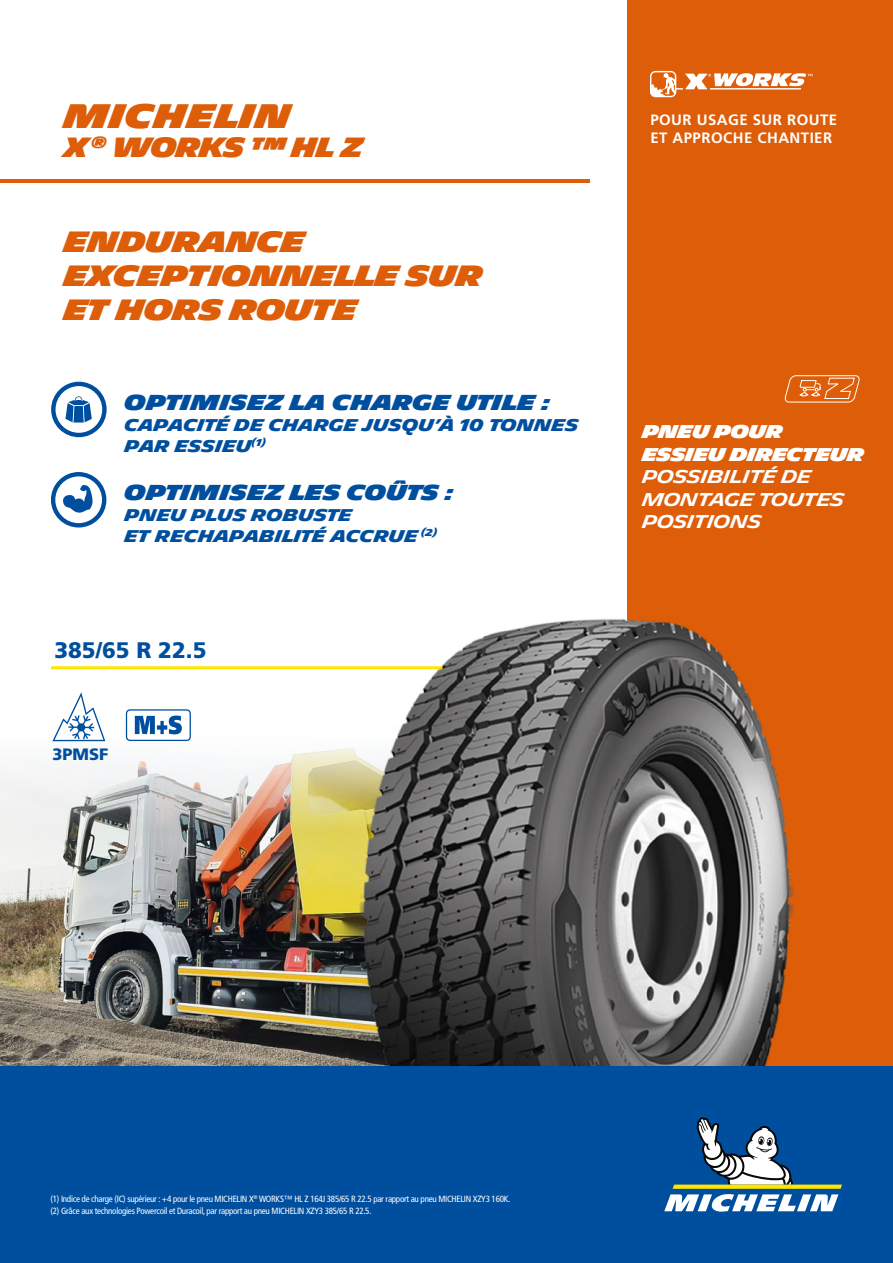
<style>
.page{position:relative;width:893px;height:1263px;background:#fff}
.page>*{position:absolute;margin:0;border:0;box-sizing:border-box;transform-origin:0 0}
.t1{font:900 33px "Michelin";color:#de5d09}
.t2{font:900 28.5px/34.2px "Michelin";letter-spacing:-.025em;color:#de5d09}
.t3{font:900 27px "Michelin";letter-spacing:-.05em;color:#de5d09;scale:.95 1}
.t4{font:900 22.5px "Frutiger LT Std";color:#004f9f}
.t5{font:900 21px "Michelin";letter-spacing:-.005em;color:#004f9f}
.t6{font:600 18px/22.5px "Michelin";letter-spacing:-.03em;color:#fff}
.t7{font:900 18px/22.5px "Michelin";letter-spacing:-.03em;color:#fff}
.t8{font:700 16.5px/21px "Michelin";letter-spacing:-.01em;color:#004f9f}
.t9{font:900 16.5px "Frutiger LT Std";color:#004f9f}
.t10{font:700 15px/18px "Frutiger LT Std";letter-spacing:.03em;color:#fff}
.t11{font:condensed 9px/12.6px "Frutiger LT Std";letter-spacing:-.03em;color:#fff}
</style>
<div class="page">
<img style="left:0;top:725px;width:317px;height:341px">
<hr style="left:51px;top:666px;width:467px;height:3px;background:#ffe600">
<svg style="left:52px;top:692px;width:53px;height:49px"></svg>
<svg style="left:126px;top:709px;width:65px;height:32px"></svg>
<div style="left:627px;top:0;width:266px;height:1263px;background:#de5d09"></div>
<img style="left:317px;top:619px;width:477px;height:447px">
<svg style="left:51px;top:382px;width:56px;height:55px"></svg>
<svg style="left:650px;top:71px;width:162px;height:26px"></svg>
<svg style="left:785px;top:375px;width:75px;height:28px"></svg>
<div style="left:0;top:1066px;width:893px;height:197px;background:#004f9f"></div>
<svg style="left:51px;top:472px;width:55px;height:55px"></svg>
<hr style="left:0;top:179px;width:590px;height:4px;background:#de5d09">
<svg style="left:664px;top:1117px;width:178px;height:95px"></svg>
<h1 class="t1" style="left:64px;top:97px;width:229px">MICHELIN</h1>
<h3 class="t3" style="left:64px;top:131px;width:317px">X <sup>®</sup> WORKS ™ HL Z</h3>
<h2 class="t2" style="left:64px;top:225px;width:421px">ENDURANCE<br>EXCEPTIONNELLE SUR<br>ET HORS ROUTE</h2>
<h3 class="t5" style="left:125px;top:390px;width:428px">OPTIMISEZ LA CHARGE UTILE :</h3>
<h3 class="t8" style="left:125px;top:414px;width:455px">CAPACITÉ DE CHARGE JUSQU’À 10 TONNES<br>PAR ESSIEU<sup>(1)</sup></h3>
<h3 class="t5" style="left:125px;top:480px;width:331px">OPTIMISEZ LES COÛTS :</h3>
<h3 class="t8" style="left:125px;top:505px;width:314px">PNEU PLUS ROBUSTE<br>ET RECHAPABILITÉ ACCRUE <sup>(2)</sup></h3>
<h3 class="t4" style="left:54px;top:636px;width:154px">385/65 R 22.5</h3>
<h3 class="t9" style="left:52px;top:744px;width:57px">3PMSF</h3>
<h3 class="t10" style="left:650px;top:111px;width:188px">POUR USAGE SUR ROUTE<br>ET APPROCHE CHANTIER</h3>
<h3 class="t7" style="left:642px;top:421px;width:224px">PNEU POUR<br>ESSIEU DIRECTEUR</h3>
<h3 class="t6" style="left:642px;top:466px;width:204px">POSSIBILITÉ DE<br>MONTAGE TOUTES<br>POSITIONS</h3>
<p class="t11" style="left:51px;top:1192px;width:461px">(1) Indice de charge (IC) supérieur : +4 pour le pneu MICHELIN X<sup>®</sup> WORKS™ HL Z 164J 385/65 R 22.5 par rapport au pneu MICHELIN XZY3 160K. (2) Grâce aux technologies Powercoil et Duracoil, par rapport au pneu MICHELIN XZY3 385/65 R 22.5.</p>
</div>
